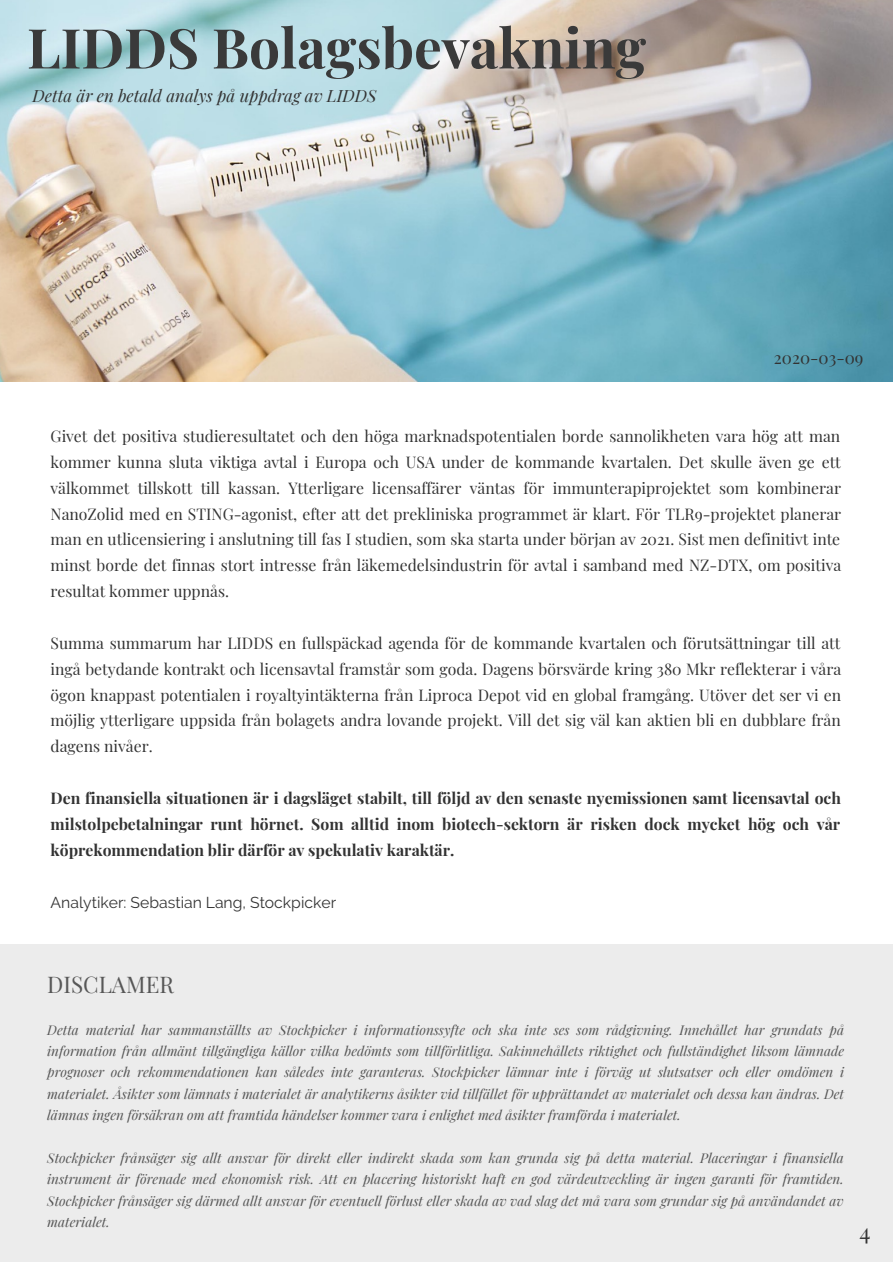
<style>
.page{position:relative;width:893px;height:1262px;background:#fff}
.page>*{position:absolute;margin:0;border:0;box-sizing:border-box;transform-origin:0 0}
.t1{font:700 55.05px "Playfair Display";color:#3a3a3a}
.t2{font:22.5px "Playfair Display";color:#575757}
.t3{font:22.5px "Playfair Display";color:#333}
.t4{font:italic 16.8px "Playfair Display";color:#333}
.t5{font:16.8px "Playfair Display";color:#333}
.t6{font:15.75px/25.8px "Playfair Display";color:#333;text-align:justify}
.t7{font:700 15.75px/25.8px "Playfair Display";color:#333;text-align:justify}
.t8{font:15.75px "Raleway";color:#333}
.t9{font:italic 13.5px/21.3px "Playfair Display";color:#575757;text-align:justify}
</style>
<div class="page">
<img style="left:0;top:0;width:892px;height:381px">
<div style="left:0;top:944px;width:892px;height:317px;background:#ececec"></div>
<h1 class="t1" style="left:27px;top:5px;width:620px">LIDDS Bolagsbevakning</h1>
<p class="t4" style="left:33px;top:83px;width:345px">Detta är en betald analys på uppdrag av LIDDS</p>
<p class="t5" style="left:773px;top:345px;width:91px">2020-03-09</p>
<p class="t6" style="left:51px;top:422px;width:792px">Givet det positiva studieresultatet och den höga marknadspotentialen borde sannolikheten vara hög att man kommer kunna sluta viktiga avtal i Europa och USA under de kommande kvartalen. Det skulle även ge ett välkommet tillskott till kassan. Ytterligare licensaffärer väntas för immunterapiprojektet som kombinerar NanoZolid med en STING-agonist, efter att det prekliniska programmet är klart. För TLR9-projektet planerar man en utlicensiering i anslutning till fas I studien, som ska starta under början av 2021. Sist men definitivt inte minst borde det finnas stort intresse från läkemedelsindustrin för avtal i samband med NZ-DTX, om positiva resultat kommer uppnås.</p>
<p class="t6" style="left:51px;top:628px;width:792px">Summa summarum har LIDDS en fullspäckad agenda för de kommande kvartalen och förutsättningar till att ingå betydande kontrakt och licensavtal framstår som goda. Dagens börsvärde kring 380 Mkr reflekterar i våra ögon knappast potentialen i royaltyintäkterna från Liproca Depot vid en global framgång. Utöver det ser vi en möjlig ytterligare uppsida från bolagets andra lovande projekt. Vill det sig väl kan aktien bli en dubblare från dagens nivåer.</p>
<p class="t7" style="left:51px;top:784px;width:791px">Den finansiella situationen är i dagsläget stabilt, till följd av den senaste nyemissionen samt licensavtal och milstolpebetalningar runt hörnet. Som alltid inom biotech-sektorn är risken dock mycket hög och vår köprekommendation blir därför av spekulativ karaktär.</p>
<p class="t8" style="left:51px;top:892px;width:287px">Analytiker: Sebastian Lang, Stockpicker</p>
<h2 class="t2" style="left:47px;top:966px;width:128px">DISCLAMER</h2>
<p class="t9" style="left:47px;top:1017px;width:798px">Detta material har sammanställts av Stockpicker i informationssyfte och ska inte ses som rådgivning. Innehållet har grundats på information från allmänt tillgängliga källor vilka bedömts som tillförlitliga. Sakinnehållets riktighet och fullständighet liksom lämnade prognoser och rekommendationen kan således inte garanteras. Stockpicker lämnar inte i förväg ut slutsatser och eller omdömen i materialet. Åsikter som lämnats i materialet är analytikerns åsikter vid tillfället för upprättandet av materialet och dessa kan ändras. Det lämnas ingen försäkran om att framtida händelser kommer vara i enlighet med åsikter framförda i materialet.</p>
<p class="t9" style="left:47px;top:1145px;width:798px">Stockpicker frånsäger sig allt ansvar för direkt eller indirekt skada som kan grunda sig på detta material. Placeringar i finansiella instrument är förenade med ekonomisk risk. Att en placering historiskt haft en god värdeutveckling är ingen garanti för framtiden.<br>Stockpicker frånsäger sig därmed allt ansvar för eventuell förlust eller skada av vad slag det må vara som grundar sig på användandet av materialet.</p>
<h2 class="t3" style="left:859px;top:1214px;width:13px">4</h2>
</div>
